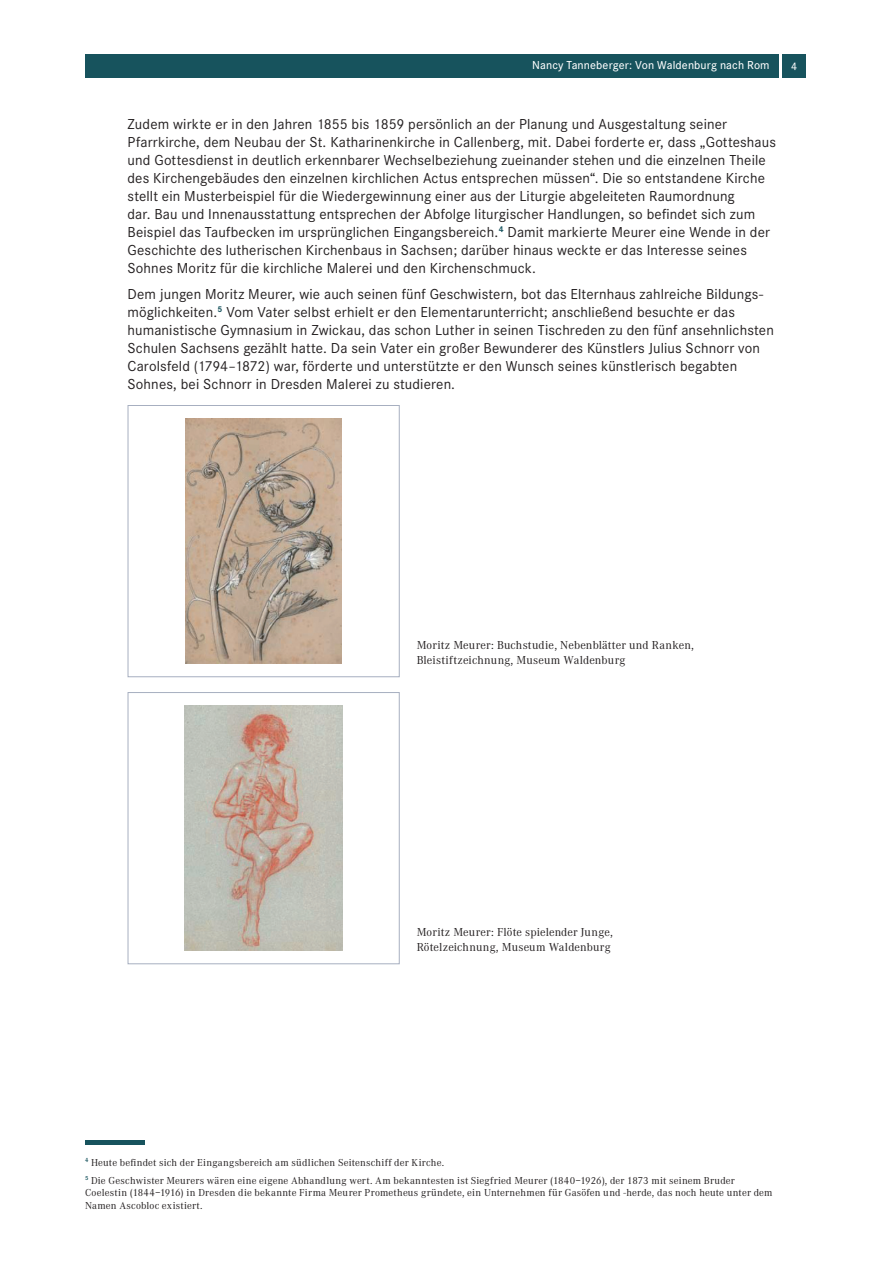
<style>
.page{position:relative;width:893px;height:1263px;background:#fff}
.page>*{position:absolute;margin:0;border:0;box-sizing:border-box;transform-origin:0 0}
.Fließtext{font:15px/18px "Corporate S";letter-spacing:.01em;color:#231f20}
.BU{font:12px/14.4px "Corporate A";letter-spacing:.01em;color:#231f20}
.t1{font:500 12px "Corporate S";letter-spacing:.01em;color:#fff}
.t2{font:500 11.25px "Corporate S";color:#fff}
.Fußnoten{font:10.5px/12.6px "Corporate A";letter-spacing:.015em;color:#231f20}
</style>
<div class="page">
<div style="left:85px;top:54px;width:693px;height:23px;background:#17535d"></div>
<div style="left:782px;top:54px;width:24px;height:23px;background:#17535d"></div>
<div style="left:85px;top:1140px;width:60px;height:5px;background:#17535d"></div>
<div style="left:128px;top:405px;width:272px;height:272px;border:1px solid #a7afc0"></div>
<div style="left:128px;top:692px;width:272px;height:272px;border:1px solid #a7afc0"></div>
<img style="left:185px;top:419px;width:157px;height:244px">
<img style="left:184px;top:706px;width:159px;height:244px">
<p class="t1" style="left:532px;top:59px;width:239px">Nancy Tanneberger: Von Waldenburg nach Rom</p>
<p class="t2" style="left:791px;top:60px;width:8px">4</p>
<p class="Fließtext" style="left:128px;top:115px;width:650px">Zudem wirkte er in den Jahren 1855 bis 1859 persönlich an der Planung und Ausgestaltung seiner Pfarrkirche, dem Neubau der St. Katharinenkirche in Callenberg, mit. Dabei forderte er, dass „Gotteshaus und Gottesdienst in deutlich erkennbarer Wechselbeziehung zueinander stehen und die einzelnen Theile des Kirchengebäudes den einzelnen kirchlichen Actus entsprechen müssen“. Die so entstandene Kirche stellt ein Musterbeispiel für die Wiedergewinnung einer aus der Liturgie abgeleiteten Raumordnung<br>dar. Bau und Innenausstattung entsprechen der Abfolge liturgischer Handlungen, so befindet sich zum Beispiel das Taufbecken im ursprünglichen Eingangsbereich.<sup>4</sup> Damit markierte Meurer eine Wende in der Geschichte des lutherischen Kirchenbaus in Sachsen; darüber hinaus weckte er das Interesse seines Sohnes Moritz für die kirchliche Malerei und den Kirchenschmuck.</p>
<p class="Fließtext" style="left:128px;top:285px;width:648px">Dem jungen Moritz Meurer, wie auch seinen fünf Geschwistern, bot das Elternhaus zahlreiche Bildungs&shy;möglichkeiten.<sup>5</sup> Vom Vater selbst erhielt er den Elementarunterricht; anschließend besuchte er das humanistische Gymnasium in Zwickau, das schon Luther in seinen Tischreden zu den fünf ansehnlichsten Schulen Sachsens gezählt hatte. Da sein Vater ein großer Bewunderer des Künstlers Julius Schnorr von Carolsfeld (1794–1872) war, förderte und unterstützte er den Wunsch seines künstlerisch begabten Sohnes, bei Schnorr in Dresden Malerei zu studieren.</p>
<p class="BU" style="left:417px;top:638px;width:279px">Moritz Meurer: Buchstudie, Nebenblätter und Ranken,<br>Bleistiftzeichnung, Museum Waldenburg</p>
<p class="BU" style="left:417px;top:925px;width:198px">Moritz Meurer: Flöte spielender Junge,<br>Rötelzeichnung, Museum Waldenburg</p>
<p class="Fußnoten" style="left:85px;top:1156px;width:361px"><sup>4</sup> Heute befindet sich der Eingangsbereich am südlichen Seitenschiff der Kirche.</p>
<p class="Fußnoten" style="left:85px;top:1174px;width:689px"><sup>5</sup> Die Geschwister Meurers wären eine eigene Abhandlung wert. Am bekanntesten ist Siegfried Meurer (1840–1926), der 1873 mit seinem Bruder<br>Coelestin (1844–1916) in Dresden die bekannte Firma Meurer Prometheus gründete, ein Unternehmen für Gasöfen und -herde, das noch heute unter dem<br>Namen Ascobloc existiert.</p>
</div>
